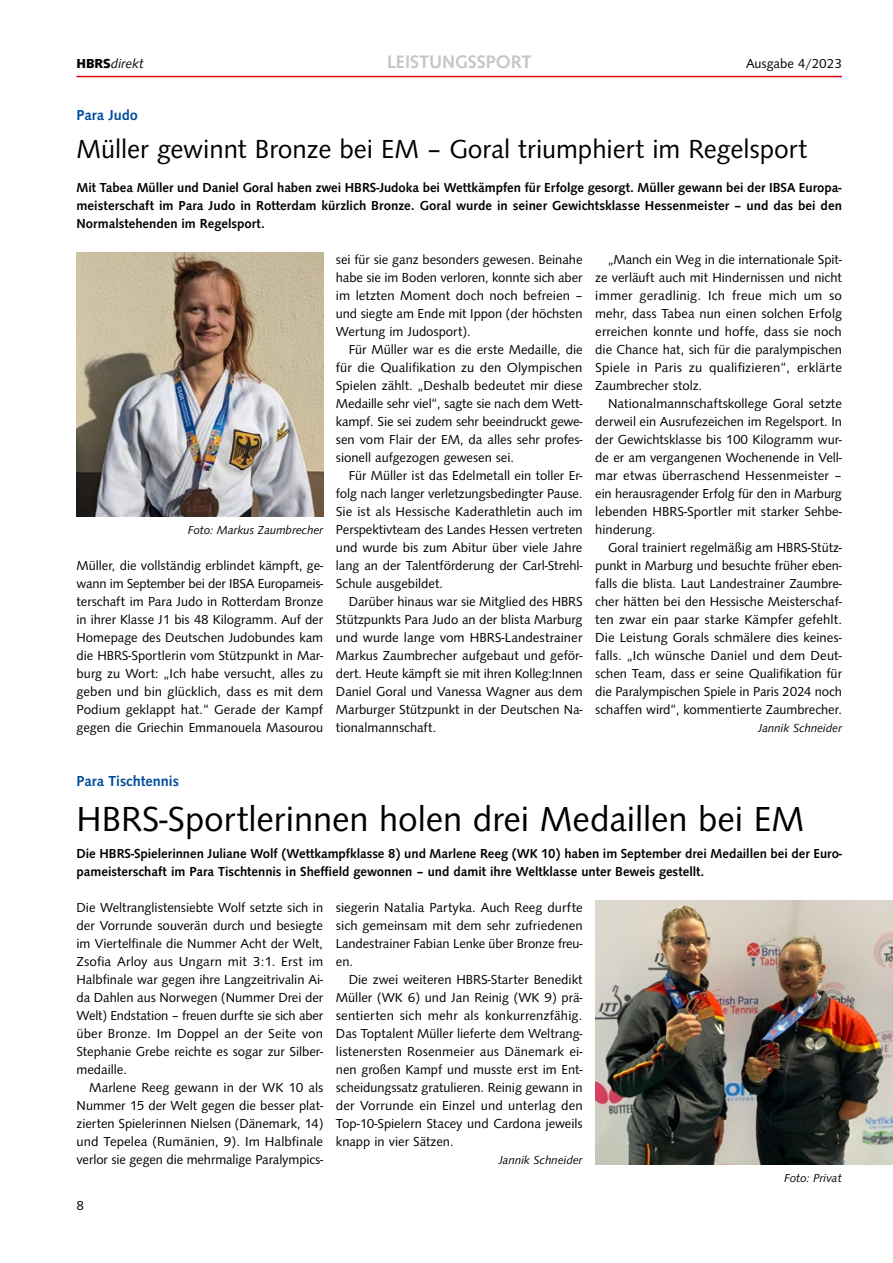
<style>
.page{position:relative;width:893px;height:1263px;background:#fff}
.page>*{position:absolute;margin:0;border:0;box-sizing:border-box;transform-origin:0 0}
.t1{font:36px "Syntax";color:#000}
.t2{font:27px "Syntax";color:#000}
.t3{font:700 18.75px "Syntax";color:#c5c6c6}
.t4{font:700 15px "Syntax";color:#004b9c}
.t5{font:13.5px/18px "Syntax";color:#000;text-align:justify}
.t6{font:700 13.5px/18px "Syntax";color:#000;text-align:justify}
.t7{font:italic 13.5px "Syntax";color:#000}
.t8{font:italic 12px "Syntax";color:#000}
.s1{font-family:"Syntax H";font-weight:800;font-style:normal}
</style>
<div class="page">
<hr style="left:77px;top:76px;width:765px;height:1px;background:#e3000f">
<img style="left:595px;top:900px;width:298px;height:264px">
<img style="left:77px;top:252px;width:246px;height:264px">
<h3 class="t3" style="left:387px;top:51px;width:145px">LEISTUNGSSPORT</h3>
<p class="t7" style="left:77px;top:56px;width:69px"><span class="s1">HBRS</span>direkt</p>
<p class="t5" style="left:746px;top:55px;width:97px">Ausgabe 4/2023</p>
<p class="t4" style="left:77px;top:106px;width:63px">Para Judo</p>
<h2 class="t2" style="left:77px;top:134px;width:732px">Müller gewinnt Bronze bei EM – Goral triumphiert im Regelsport</h2>
<p class="t6" style="left:77px;top:179px;width:767px">Mit Tabea Müller und Daniel Goral haben zwei HBRS-Judoka bei Wettkämpfen für Erfolge gesorgt. Müller gewann bei der IBSA Europa&shy;meisterschaft im Para Judo in Rotterdam kürzlich Bronze. Goral wurde in seiner Gewichtsklasse Hessenmeister – und das bei den Normalstehenden im Regelsport.</p>
<p class="t8" style="left:188px;top:523px;width:137px">Foto: Markus Zaumbrecher</p>
<p class="t5" style="left:77px;top:557px;width:248px">Müller, die vollständig erblindet kämpft, ge&shy;wann im September bei der IBSA Europameis&shy;terschaft im Para Judo in Rotterdam Bronze in ihrer Klasse J1 bis 48 Kilogramm. Auf der Homepage des Deutschen Judobundes kam die HBRS-Sportlerin vom Stützpunkt in Mar&shy;burg zu Wort: „Ich habe versucht, alles zu geben und bin glücklich, dass es mit dem Podium geklappt hat.“ Gerade der Kampf gegen die Griechin Emmanouela Masourou</p>
<p class="t5" style="left:336px;top:251px;width:248px">sei für sie ganz besonders gewesen. Beinahe habe sie im Boden verloren, konnte sich aber im letzten Moment doch noch befreien – und siegte am Ende mit Ippon (der höchsten Wertung im Judosport).</p>
<p class="t5" style="left:336px;top:341px;width:248px;text-indent:13px">Für Müller war es die erste Medaille, die für die Qualifikation zu den Olympischen Spielen zählt. „Deshalb bedeutet mir diese Medaille sehr viel“, sagte sie nach dem Wett&shy;kampf. Sie sei zudem sehr beeindruckt gewe&shy;sen vom Flair der EM, da alles sehr profes&shy;sionell aufgezogen gewesen sei.</p>
<p class="t5" style="left:336px;top:467px;width:248px;text-indent:13px">Für Müller ist das Edelmetall ein toller Er&shy;folg nach langer verletzungsbedingter Pause.<br>Sie ist als Hessische Kaderathletin auch im Perspektivteam des Landes Hessen vertreten und wurde bis zum Abitur über viele Jahre lang an der Talentförderung der Carl-Strehl-Schule ausgebildet.</p>
<p class="t5" style="left:336px;top:593px;width:248px;text-indent:13px">Darüber hinaus war sie Mitglied des HBRS Stützpunkts Para Judo an der blista Marburg und wurde lange vom HBRS-Landestrainer Markus Zaumbrecher aufgebaut und geför&shy;dert. Heute kämpft sie mit ihren Kolleg:Innen Daniel Goral und Vanessa Wagner aus dem Marburger Stützpunkt in der Deutschen Na&shy;tionalmannschaft.</p>
<p class="t5" style="left:595px;top:251px;width:248px;text-indent:13px">„Manch ein Weg in die internationale Spit&shy;ze verläuft auch mit Hindernissen und nicht immer geradlinig. Ich freue mich um so mehr, dass Tabea nun einen solchen Erfolg erreichen konnte und hoffe, dass sie noch die Chance hat, sich für die paralympischen Spiele in Paris zu qualifizieren“, erklärte Zaumbrecher stolz.</p>
<p class="t5" style="left:595px;top:395px;width:248px;text-indent:13px">Nationalmannschaftskollege Goral setzte derweil ein Ausrufezeichen im Regelsport. In der Gewichtsklasse bis 100 Kilogramm wur&shy;de er am vergangenen Wochenende in Vell&shy;mar etwas überraschend Hessenmeister – ein herausragender Erfolg für den in Marburg lebenden HBRS-Sportler mit starker Sehbe&shy;hinderung.</p>
<p class="t5" style="left:595px;top:539px;width:248px;text-indent:13px">Goral trainiert regelmäßig am HBRS-Stütz&shy;punkt in Marburg und besuchte früher eben&shy;falls die blista. Laut Landestrainer Zaumbre&shy;cher hätten bei den Hessische Meisterschaf&shy;ten zwar ein paar starke Kämpfer gefehlt.<br>Die Leistung Gorals schmälere dies keines&shy;falls. „Ich wünsche Daniel und dem Deut&shy;schen Team, dass er seine Qualifikation für die Paralympischen Spiele in Paris 2024 noch schaffen wird“, kommentierte Zaumbrecher.</p>
<p class="t8" style="left:758px;top:721px;width:85px">Jannik Schneider</p>
<p class="t4" style="left:77px;top:772px;width:104px">Para Tischtennis</p>
<h1 class="t1" style="left:77px;top:799px;width:729px">HBRS-Sportlerinnen holen drei Medaillen bei EM</h1>
<p class="t6" style="left:77px;top:845px;width:767px">Die HBRS-Spielerinnen Juliane Wolf (Wettkampfklasse 8) und Marlene Reeg (WK 10) haben im September drei Medaillen bei der Euro&shy;pameisterschaft im Para Tischtennis in Sheffield gewonnen – und damit ihre Weltklasse unter Beweis gestellt.</p>
<p class="t5" style="left:77px;top:899px;width:248px">Die Weltranglistensiebte Wolf setzte sich in der Vorrunde souverän durch und besiegte im Viertelfinale die Nummer Acht der Welt, Zsofia Arloy aus Ungarn mit 3:1. Erst im Halbfinale war gegen ihre Langzeitrivalin Ai&shy;da Dahlen aus Norwegen (Nummer Drei der Welt) Endstation – freuen durfte sie sich aber über Bronze. Im Doppel an der Seite von Stephanie Grebe reichte es sogar zur Silber&shy;medaille.</p>
<p class="t5" style="left:77px;top:1079px;width:248px;text-indent:13px">Marlene Reeg gewann in der WK 10 als Nummer 15 der Welt gegen die besser plat&shy;zierten Spielerinnen Nielsen (Dänemark, 14) und Tepelea (Rumänien, 9). Im Halbfinale verlor sie gegen die mehrmalige Paralympics-</p>
<p class="t5" style="left:336px;top:899px;width:248px">siegerin Natalia Partyka. Auch Reeg durfte sich gemeinsam mit dem sehr zufriedenen Landestrainer Fabian Lenke über Bronze freu&shy;en.</p>
<p class="t5" style="left:336px;top:971px;width:248px;text-indent:13px">Die zwei weiteren HBRS-Starter Benedikt Müller (WK 6) und Jan Reinig (WK 9) prä&shy;sentierten sich mehr als konkurrenzfähig.<br>Das Toptalent Müller lieferte dem Weltrang&shy;listenersten Rosenmeier aus Dänemark ei&shy;nen großen Kampf und musste erst im Ent&shy;scheidungssatz gratulieren. Reinig gewann in der Vorrunde ein Einzel und unterlag den Top-10-Spielern Stacey und Cardona jeweils knapp in vier Sätzen.</p>
<p class="t8" style="left:499px;top:1153px;width:85px">Jannik Schneider</p>
<p class="t5" style="left:77px;top:1197px;width:9px">8</p>
<p class="t8" style="left:784px;top:1171px;width:59px">Foto: Privat</p>
</div>
